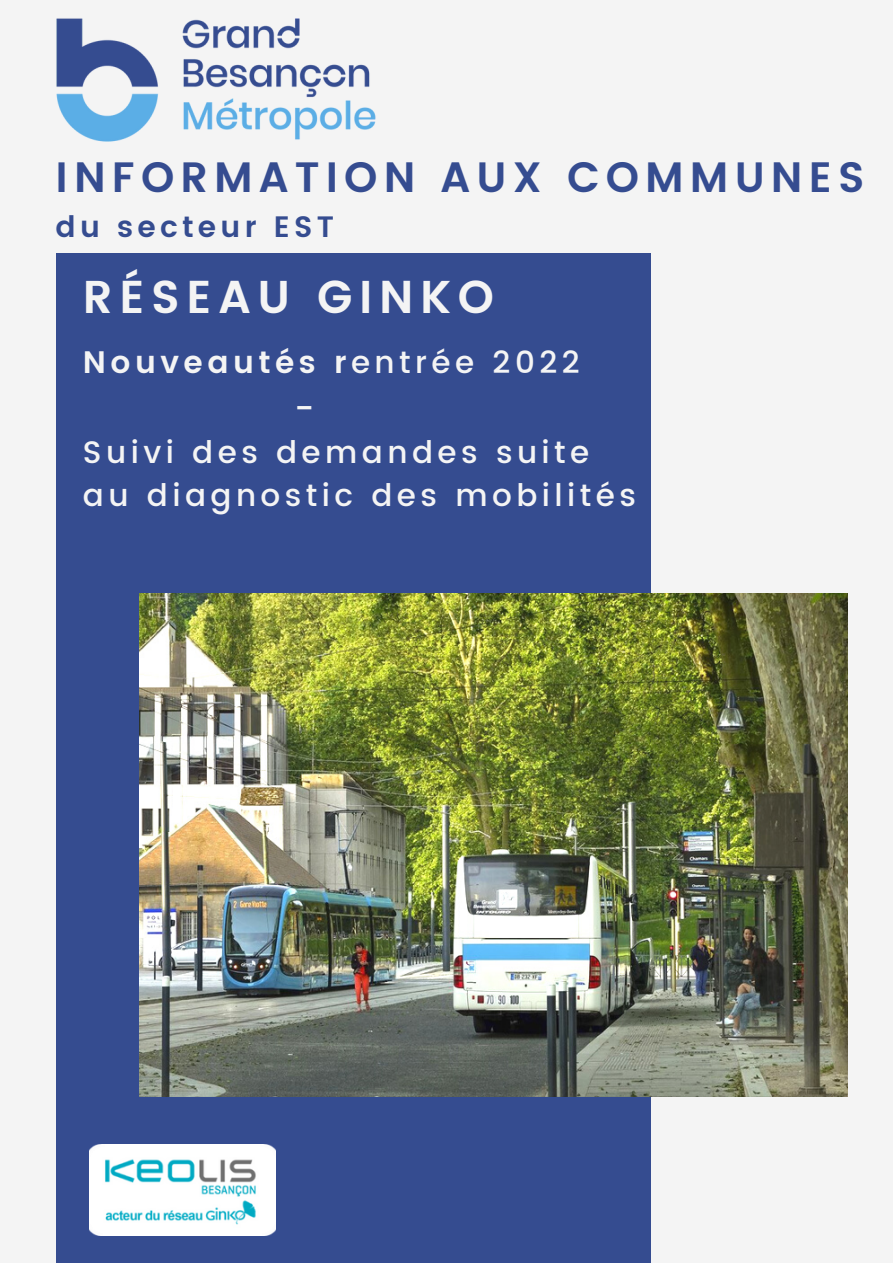
<style>
.page{position:relative;width:893px;height:1264px;background:#fff}
.page>*{position:absolute;margin:0;border:0;box-sizing:border-box;transform-origin:0 0}
.t1{font:600 46.05px "Poppins";letter-spacing:.145em;color:#f4f4f4}
.t2{font:600 42.45px "Poppins";letter-spacing:.145em;color:#354c90}
.t3{font:500 34.05px "Poppins";color:#f4f4f4}
.t4{font:500 31.05px/42.8px "Poppins";letter-spacing:.145em;color:#f4f4f4}
.t5{font:600 31.05px "Poppins";letter-spacing:.145em;color:#f4f4f4}
.t6{font:600 29.4px "Poppins";letter-spacing:.145em;color:#354c90}
.s1{font-weight:500}
</style>
<div class="page">
<div style="left:0;top:0;width:892px;height:1262px;background:#f4f4f4"></div>
<div style="left:56px;top:253px;width:594px;height:1009px;background:#354c90"></div>
<img style="left:56px;top:18px;width:320px;height:124px">
<img style="left:89px;top:1144px;width:187px;height:91px">
<img style="left:139px;top:593px;width:708px;height:503px">
<h2 class="t2" style="left:56px;top:152px;width:810px">INFORMATION AUX COMMUNES</h2>
<p class="t6" style="left:56px;top:210px;width:280px">du secteur EST</p>
<h1 class="t1" style="left:83px;top:270px;width:412px">RÉSEAU GINKO</h1>
<p class="t5" style="left:83px;top:344px;width:498px">Nouveautés r<span class="s1">entrée 2022</span></p>
<p class="t3" style="left:294px;top:388px;width:21px">-</p>
<p class="t4" style="left:83px;top:431px;width:554px">Suivi des demandes suite au diagnostic des mobilités</p>
</div>
